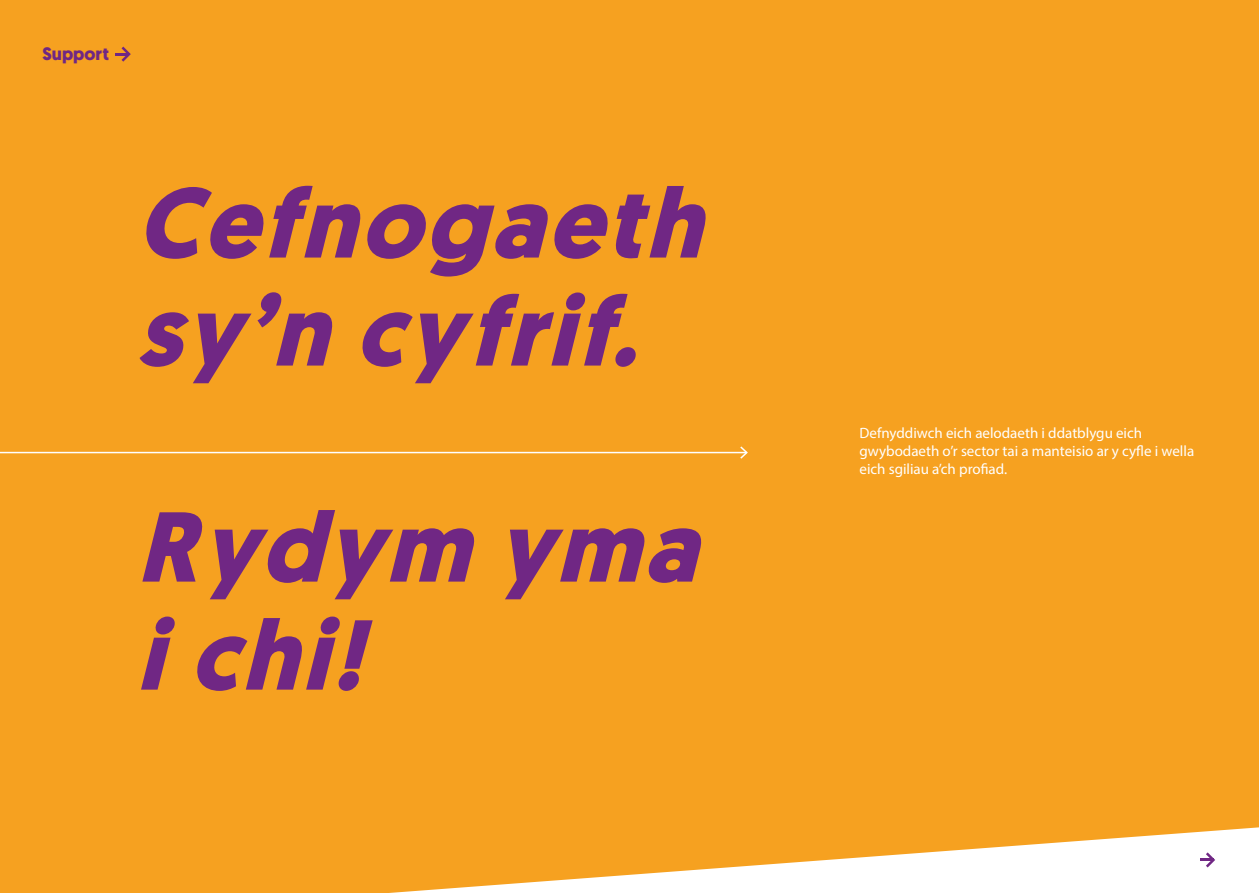
<style>
.page{position:relative;width:1259px;height:893px;background:#f6a120}
.page>*{position:absolute;margin:0;border:0;box-sizing:border-box;transform-origin:0 0}
.t1{font:italic 700 99px/108px "Geomanist";color:#702784}
.t2{font:700 18px "Geomanist";color:#702784}
.t3{font:15px/18px "Myriad Pro";color:#fff}
</style>
<div class="page">
<hr style="left:0;top:452px;width:747px;height:1px;background:#fff">
<svg style="left:738px;top:445px;width:11px;height:15px"></svg>
<svg style="left:1199px;top:852px;width:16px;height:15px"></svg>
<svg style="left:115px;top:47px;width:16px;height:15px"></svg>
<p class="t2" style="left:42px;top:41px;width:68px">Support</p>
<h1 class="t1" style="left:136px;top:169px;width:599px">Cefnogaeth sy’n cyfrif.</h1>
<h1 class="t1" style="left:136px;top:493px;width:594px">Rydym yma ichi!</h1>
<p class="t3" style="left:859px;top:423px;width:336px">Defnyddiwch eich aelodaeth i ddatblygu eich gwybodaeth o’r sector tai a manteisio ar y cyfle i wella eich sgiliau a’ch profiad.</p>
</div>
